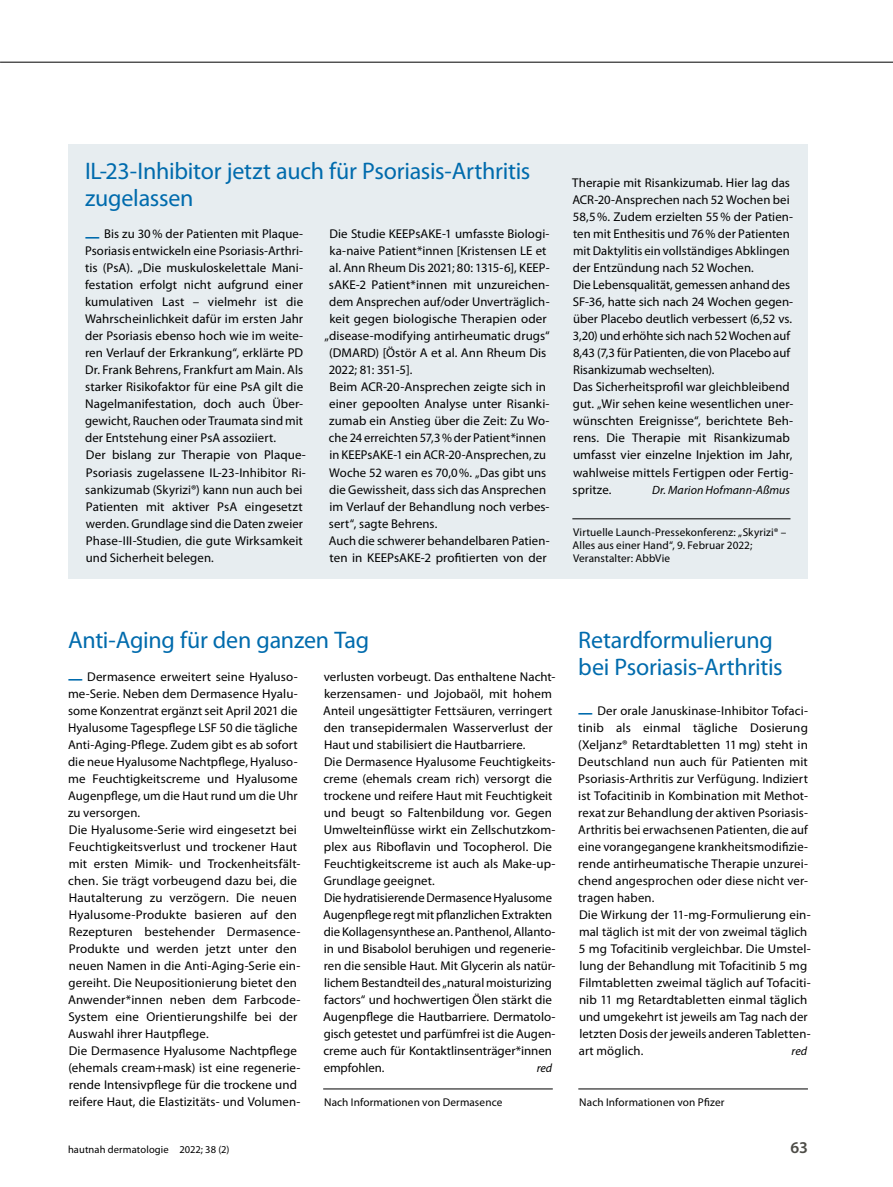
<style>
.page{position:relative;width:893px;height:1187px;background:#fff}
.page>*{position:absolute;margin:0;border:0;box-sizing:border-box;transform-origin:0 0}
.Title_2{font:24px/27px "Myriad Pro";letter-spacing:-.01em;color:#006bad}
.t1{font:600 16.5px "Myriad Pro";color:#4d4c47}
.Para_Meldung{font:12.75px/17px "Myriad Pro";letter-spacing:.005em;color:#000}
.Para_Meldung-2{font:12.75px "Myriad Pro";letter-spacing:-.02em;color:#000}
.Para_Meldung-3{font:italic 12px "Myriad Pro";letter-spacing:.005em;color:#000}
.Source_x{font:11.25px/12.8px "Myriad Pro";letter-spacing:.01em;color:#000}
.t2{font:10.5px "Myriad Pro";letter-spacing:.01em;color:#000}
.s1{font-weight:700;font-size:16.65px;color:#006bad}
</style>
<div class="page">
<div style="left:68px;top:144px;width:739px;height:434px;background:#e7edf0"></div>
<hr style="left:572px;top:518px;width:218px;height:1px;background:#000">
<hr style="left:323px;top:1088px;width:230px;height:1px;background:#000">
<hr style="left:578px;top:1088px;width:230px;height:1px;background:#000">
<hr style="left:0;top:62px;width:893px;height:1px;background:#000">
<p class="Title_2" style="left:85px;top:157px;width:447px">IL-23-Inhibitor jetzt auch für Psoriasis-Arthritis zugelassen</p>
<p class="Para_Meldung" style="left:85px;top:225px;width:220px;text-align:justify"><span class="s1">—</span> Bis zu 30% der Patienten mit Plaque-Psoriasis entwickeln eine Psoriasis-Arthri&shy;tis (PsA). „Die muskuloskelettale Mani&shy;festation erfolgt nicht aufgrund einer kumulativen Last – vielmehr ist die Wahrscheinlichkeit dafür im ersten Jahr der Psoriasis ebenso hoch wie im weite&shy;ren Verlauf der Erkrankung“, erklärte PD Dr. Frank Behrens, Frankfurt am Main. Als starker Risikofaktor für eine PsA gilt die Nagelmanifestation, doch auch Über&shy;gewicht, Rauchen oder Traumata sind mit der Entstehung einer PsA assoziiert.</p>
<p class="Para_Meldung" style="left:85px;top:446px;width:222px">Der bislang zur Therapie von Plaque-Psoriasis zugelassene IL-23-Inhibitor Ri&shy;sankizumab (Skyrizi®) kann nun auch bei Patienten mit aktiver PsA eingesetzt werden. Grundlage sind die Daten zweier Phase-III-Studien, die gute Wirksamkeit und Sicherheit belegen.</p>
<p class="Para_Meldung" style="left:330px;top:225px;width:222px">Die Studie KEEPsAKE-1 umfasste Biologi-</p>
<p class="Para_Meldung" style="left:330px;top:242px;width:218px">ka-naive Patient*innen [Kristensen LE et</p>
<p class="Para_Meldung" style="left:329px;top:259px;width:221px">al. Ann Rheum Dis 2021; 80: 1315-6], KEEP-</p>
<p class="Para_Meldung" style="left:329px;top:276px;width:222px">sAKE-2 Patient*innen mit unzureichen-</p>
<p class="Para_Meldung" style="left:329px;top:293px;width:222px">dem Ansprechen auf/oder Unverträglich-</p>
<p class="Para_Meldung" style="left:330px;top:310px;width:219px">keit gegen biologische Therapien oder</p>
<p class="Para_Meldung" style="left:325px;top:327px;width:227px">„disease-modifying antirheumatic drugs“</p>
<p class="Para_Meldung" style="left:329px;top:344px;width:219px">(DMARD) [Östör A et al. Ann Rheum Dis</p>
<p class="Para_Meldung-2" style="left:329px;top:362px;width:85px">2022; 81: 351-5].</p>
<p class="Para_Meldung" style="left:329px;top:378px;width:222px">Beim ACR-20-Ansprechen zeigte sich in einer gepoolten Analyse unter Risanki&shy;zumab ein Anstieg über die Zeit: Zu Wo&shy;che 24 erreichten 57,3% der Patient*innen in KEEPsAKE-1 ein ACR-20-Ansprechen, zu Woche 52 waren es 70,0%. „Das gibt uns die Gewissheit, dass sich das Ansprechen im Verlauf der Behandlung noch verbes&shy;sert“, sagte Behrens.</p>
<p class="Para_Meldung" style="left:329px;top:531px;width:222px">Auch die schwerer behandelbaren Patien&shy;ten in KEEPsAKE-2 profitierten von der</p>
<p class="Para_Meldung" style="left:572px;top:174px;width:222px">Therapie mit Risankizumab. Hier lag das ACR-20-Ansprechen nach 52 Wochen bei 58,5%. Zudem erzielten 55% der Patien&shy;ten mit Enthesitis und 76% der Patienten mit Daktylitis ein vollständiges Abklingen der Entzündung nach 52 Wochen.</p>
<p class="Para_Meldung" style="left:573px;top:276px;width:222px">Die Lebensqualität, gemessen anhand des SF-36, hatte sich nach 24 Wochen gegen&shy;über Placebo deutlich verbessert (6,52 vs.<br>3,20) und erhöhte sich nach 52 Wochen auf 8,43 (7,3 für Patienten, die von Placebo auf Risankizumab wechselten).</p>
<p class="Para_Meldung" style="left:573px;top:378px;width:222px">Das Sicherheitsprofil war gleichbleibend gut. „Wir sehen keine wesentlichen uner&shy;wünschten Ereignisse“, berichtete Beh&shy;rens. Die Therapie mit Risankizumab umfasst vier einzelne Injektion im Jahr, wahlweise mittels Fertigpen oder Fertig&shy;spritze.</p>
<p class="Para_Meldung-3" style="left:652px;top:482px;width:139px">Dr. Marion Hofmann-Aßmus</p>
<p class="Source_x" style="left:573px;top:525px;width:215px">Virtuelle Launch-Pressekonferenz: „Skyrizi® –<br>Alles aus einer Hand“, 9. Februar 2022;<br>Veranstalter: AbbVie</p>
<p class="Title_2" style="left:68px;top:625px;width:303px">Anti-Aging für den ganzen Tag</p>
<p class="Para_Meldung" style="left:68px;top:667px;width:231px;text-align:justify"><span class="s1">—</span> Dermasence erweitert seine Hyaluso&shy;me-Serie. Neben dem Dermasence Hyalu&shy;some Konzentrat ergänzt seit April 2021 die Hyalusome Tagespflege LSF 50 die tägliche Anti-Aging-Pflege. Zudem gibt es ab sofort die neue Hyalusome Nachtpflege, Hyaluso&shy;me Feuchtigkeitscreme und Hyalusome Augenpflege, um die Haut rund um die Uhr zu versorgen.</p>
<p class="Para_Meldung" style="left:68px;top:820px;width:234px">Die Hyalusome-Serie wird eingesetzt bei Feuchtigkeitsverlust und trockener Haut mit ersten Mimik- und Trockenheitsfält&shy;chen. Sie trägt vorbeugend dazu bei, die Hautalterung zu verzögern. Die neuen Hyalusome-Produkte basieren auf den Rezepturen bestehender Dermasence-Produkte und werden jetzt unter den neuen Namen in die Anti-Aging-Serie ein&shy;gereiht. Die Neupositionierung bietet den Anwender*innen neben dem Farbcode-System eine Orientierungshilfe bei der Auswahl ihrer Hautpflege.</p>
<p class="Para_Meldung" style="left:68px;top:1042px;width:234px">Die Dermasence Hyalusome Nachtpflege (ehemals cream+mask) ist eine regenerie&shy;rende Intensivpflege für die trockene und reifere Haut, die Elastizitäts- und Volumen-</p>
<p class="Para_Meldung" style="left:323px;top:667px;width:234px">verlusten vorbeugt. Das enthaltene Nacht&shy;kerzensamen- und Jojobaöl, mit hohem Anteil ungesättigter Fettsäuren, verringert den transepidermalen Wasserverlust der Haut und stabilisiert die Hautbarriere.</p>
<p class="Para_Meldung" style="left:323px;top:752px;width:234px">Die Dermasence Hyalusome Feuchtigkeits&shy;creme (ehemals cream rich) versorgt die trockene und reifere Haut mit Feuchtigkeit und beugt so Faltenbildung vor. Gegen Umwelteinflüsse wirkt ein Zellschutzkom&shy;plex aus Riboflavin und Tocopherol. Die Feuchtigkeitscreme ist auch als Make-up-Grundlage geeignet.</p>
<p class="Para_Meldung" style="left:323px;top:888px;width:234px">Die hydratisierende Dermasence Hyalusome Augenpflege regt mit pflanzlichen Extrakten die Kollagensynthese an. Panthenol, Allanto&shy;in und Bisabolol beruhigen und regenerie&shy;ren die sensible Haut. Mit Glycerin als natür&shy;lichem Bestandteil des „natural moisturizing factors“ und hochwertigen Ölen stärkt die Augenpflege die Hautbarriere. Dermatolo&shy;gisch getestet und parfümfrei ist die Augen&shy;creme auch für Kontaktlinsenträger*innen empfohlen.</p>
<p class="Para_Meldung-3" style="left:537px;top:1060px;width:17px">red</p>
<p class="Source_x" style="left:324px;top:1095px;width:180px">Nach Informationen von Dermasence</p>
<p class="Title_2" style="left:578px;top:625px;width:206px">Retardformulierung bei Psoriasis-Arthritis</p>
<p class="Para_Meldung" style="left:578px;top:701px;width:231px;text-align:justify"><span class="s1">—</span> Der orale Januskinase-Inhibitor Tofaci&shy;tinib als einmal tägliche Dosierung (Xeljanz® Retardtabletten 11mg) steht in Deutschland nun auch für Patienten mit Psoriasis-Arthritis zur Verfügung. Indiziert ist Tofacitinib in Kombination mit Methot&shy;rexat zur Behandlung der aktiven Psoriasis-Arthritis bei erwachsenen Patienten, die auf eine vorangegangene krankheitsmodifizie&shy;rende antirheumatische Therapie unzurei&shy;chend angesprochen oder diese nicht ver&shy;tragen haben.</p>
<p class="Para_Meldung" style="left:579px;top:906px;width:233px">Die Wirkung der 11-mg-Formulierung ein&shy;mal täglich ist mit der von zweimal täglich 5 mg Tofacitinib vergleichbar. Die Umstel&shy;lung der Behandlung mit Tofacitinib 5 mg Filmtabletten zweimal täglich auf Tofaciti&shy;nib 11 mg Retardtabletten einmal täglich und umgekehrt ist jeweils am Tag nach der letzten Dosis der jeweils anderen Tabletten&shy;art möglich.</p>
<p class="Para_Meldung-3" style="left:792px;top:1043px;width:17px">red</p>
<p class="Source_x" style="left:579px;top:1095px;width:147px">Nach Informationen von Pfizer</p>
<p class="t2" style="left:68px;top:1142px;width:163px">hautnah dermatologie 2022; 38 (2)</p>
<p class="t1" style="left:790px;top:1136px;width:19px">63</p>
</div>
